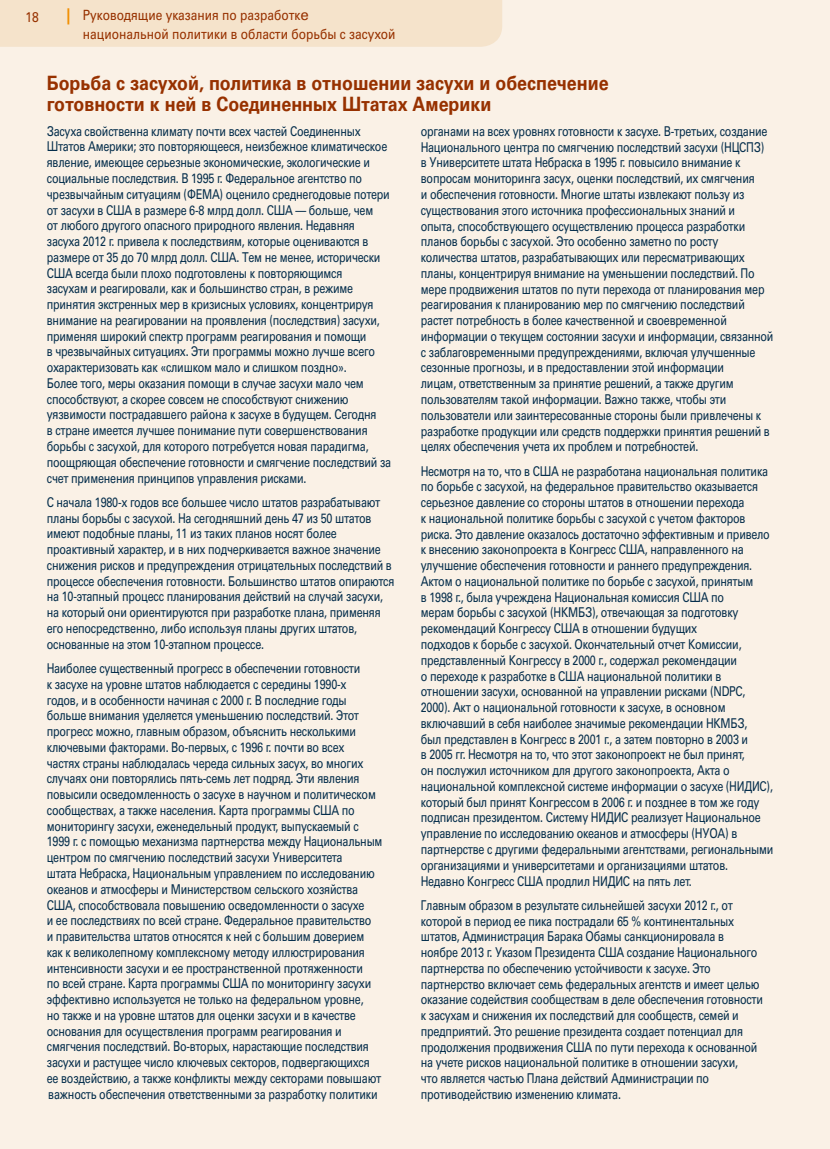
<style>
.page{position:relative;width:830px;height:1149px;background:#fff}
.page>*{position:absolute;margin:0;border:0;box-sizing:border-box;transform-origin:0 0}
.t1{font:700 19.8px/21px "Univers LTCYR";color:#973100;scale:.9 1}
.t2{font:14.1px/18.9px "Univers LTCYR";color:#973100;scale:.85 1}
.t3{font:13.5px/15.8px "Univers LTCYR";letter-spacing:-.02em;color:#052e4c;scale:.8 1}
.s1{font-family:"Rotis Sans Serif";font-weight:700;font-size:18px;color:#f18e00}
.s2{font-size:15px}
</style>
<div class="page">
<div style="left:0;top:0;width:829px;height:1148px;background:#faf1e6"></div>
<div style="left:0;top:0;width:502px;height:47px;background:#f5e3cb"></div>
<p class="t2" style="left:26px;top:7px;width:17px">18</p>
<p class="t2" style="left:83px;top:6px;width:369px;text-indent:-17px"><span class="s1">|</span> Руководящие указания по разработк<span class="s2">е </span>национальной политики в области борьбы с засухой</p>
<h1 class="t1" style="left:47px;top:73px;width:625px">Борьба с засухой, политика в отношении засухи и обеспечение готовности к ней в Соединенных Штатах Америки</h1>
<p class="t3" style="left:47px;top:123px;width:432px">Засуха свойственна климату почти всех частей Соединенных Штатов Америки; это повторяющееся, неизбежное климатическое явление, имеющее серьезные экономические, экологические и социальные последствия. В 1995 г. Федеральное агентство по чрезвычайным ситуациям (ФЕМА) оценило среднегодовые потери от засухи в США в размере 6-8 млрд долл. США — больше, чем<br>от любого другого опасного природного явления. Недавняя засуха 2012 г. привела к последствиям, которые оцениваются в размере от 35 до 70 млрд долл. США. Тем не менее, исторически США всегда были плохо подготовлены к повторяющимся<br>засухам и реагировали, как и большинство стран, в режиме принятия экстренных мер в кризисных условиях, концентрируя внимание на реагировании на проявления (последствия) засухи, применяя широкий спектр программ реагирования и помощи<br>в чрезвычайных ситуациях. Эти программы можно лучше всего охарактеризовать как «слишком мало и слишком поздно».<br>Более того, меры оказания помощи в случае засухи мало чем способствуют, а скорее совсем не способствуют снижению уязвимости пострадавшего района к засухе в будущем. Сегодня<br>в стране имеется лучшее понимание пути совершенствования борьбы с засухой, для которого потребуется новая парадигма, поощряющая обеспечение готовности и смягчение последствий за счет применения принципов управления рисками.</p>
<p class="t3" style="left:47px;top:494px;width:436px">С начала 1980-х годов все большее число штатов разрабатывают планы борьбы с засухой. На сегодняшний день 47 из 50 штатов имеют подобные планы, 11 из таких планов носят более проактивный характер, и в них подчеркивается важное значение снижения рисков и предупреждения отрицательных последствий в процессе обеспечения готовности. Большинство штатов опираются на 10-этапный процесс планирования действий на случай засухи, на который они ориентируются при разработке плана, применяя его непосредственно, либо используя планы других штатов, основанные на этом 10-этапном процессе.</p>
<p class="t3" style="left:47px;top:660px;width:421px">Наиболее существенный прогресс в обеспечении готовности<br>к засухе на уровне штатов наблюдается с середины 1990-х<br>годов, и в особенности начиная с 2000 г. В последние годы больше внимания уделяется уменьшению последствий. Этот прогресс можно, главным образом, объяснить несколькими ключевыми факторами. Во-первых, с 1996 г. почти во всех<br>частях страны наблюдалась череда сильных засух, во многих случаях они повторялись пять-семь лет подряд. Эти явления повысили осведомленность о засухе в научном и политическом сообществах, а также населения. Карта программы США по мониторингу засухи, еженедельный продукт, выпускаемый с 1999 г. с помощью механизма партнерства между Национальным центром по смягчению последствий засухи Университета<br>штата Небраска, Национальным управлением по исследованию океанов и атмосферы и Министерством сельского хозяйства США, способствовала повышению осведомленности о засухе<br>и ее последствиях по всей стране. Федеральное правительство<br>и правительства штатов относятся к ней с большим доверием как к великолепному комплексному методу иллюстрирования интенсивности засухи и ее пространственной протяженности<br>по всей стране. Карта программы США по мониторингу засухи эффективно используется не только на федеральном уровне,<br>но также и на уровне штатов для оценки засухи и в качестве основания для осуществления программ реагирования и смягчения последствий. Во-вторых, нарастающие последствия засухи и растущее число ключевых секторов, подвергающихся ее воздействию, а также конфликты между секторами повышают важность обеспечения ответственными за разработку политики</p>
<p class="t3" style="left:420px;top:123px;width:442px">органами на всех уровнях готовности к засухе. В-третьих, создание Национального центра по смягчению последствий засухи (НЦСПЗ) в Университете штата Небраска в 1995 г. повысило внимание к вопросам мониторинга засух, оценки последствий, их смягчения<br>и обеспечения готовности. Многие штаты извлекают пользу из существования этого источника профессиональных знаний и<br>опыта, способствующего осуществлению процесса разработки планов борьбы с засухой. Это особенно заметно по росту количества штатов, разрабатывающих или пересматривающих планы, концентрируя внимание на уменьшении последствий. По мере продвижения штатов по пути перехода от планирования мер реагирования к планированию мер по смягчению последствий растет потребность в более качественной и своевременной информации о текущем состоянии засухи и информации, связанной с заблаговременными предупреждениями, включая улучшенные сезонные прогнозы, и в предоставлении этой информации<br>лицам, ответственным за принятие решений, а также другим пользователям такой информации. Важно также, чтобы эти пользователи или заинтересованные стороны были привлечены к разработке продукции или средств поддержки принятия решений в целях обеспечения учета их проблем и потребностей.</p>
<p class="t3" style="left:420px;top:462px;width:442px">Несмотря на то, что в США не разработана национальная политика по борьбе с засухой, на федеральное правительство оказывается серьезное давление со стороны штатов в отношении перехода<br>к национальной политике борьбы с засухой с учетом факторов риска. Это давление оказалось достаточно эффективным и привело к внесению законопроекта в Конгресс США, направленного на улучшение обеспечения готовности и раннего предупреждения.<br>Актом о национальной политике по борьбе с засухой, принятым<br>в 1998 г., была учреждена Национальная комиссия США по<br>мерам борьбы с засухой (НКМБЗ), отвечающая за подготовку рекомендаций Конгрессу США в отношении будущих<br>подходов к борьбе с засухой. Окончательный отчет Комиссии, представленный Конгрессу в 2000 г., содержал рекомендации<br>о переходе к разработке в США национальной политики в отношении засухи, основанной на управлении рисками (NDPC, 2000). Акт о национальной готовности к засухе, в основном включавший в себя наиболее значимые рекомендации НКМБЗ,<br>был представлен в Конгресс в 2001 г., а затем повторно в 2003 и<br>в 2005 гг. Несмотря на то, что этот законопроект не был принят,<br>он послужил источником для другого законопроекта, Акта о национальной комплексной системе информации о засухе (НИДИС), который был принят Конгрессом в 2006 г. и позднее в том же году подписан президентом. Систему НИДИС реализует Национальное управление по исследованию океанов и атмосферы (НУОА) в партнерстве с другими федеральными агентствами, региональными организациями и университетами и организациями штатов.<br>Недавно Конгресс США продлил НИДИС на пять лет.</p>
<p class="t3" style="left:420px;top:896px;width:429px">Главным образом в результате сильнейшей засухи 2012 г., от которой в период ее пика пострадали 65 % континентальных штатов, Администрация Барака Обамы санкционировала в ноябре 2013 г. Указом Президента США создание Национального партнерства по обеспечению устойчивости к засухе. Это партнерство включает семь федеральных агентств и имеет целью оказание содействия сообществам в деле обеспечения готовности к засухам и снижения их последствий для сообществ, семей и предприятий. Это решение президента создает потенциал для продолжения продвижения США по пути перехода к основанной на учете рисков национальной политике в отношении засухи,<br>что является частью Плана действий Администрации по противодействию изменению климата.</p>
</div>
